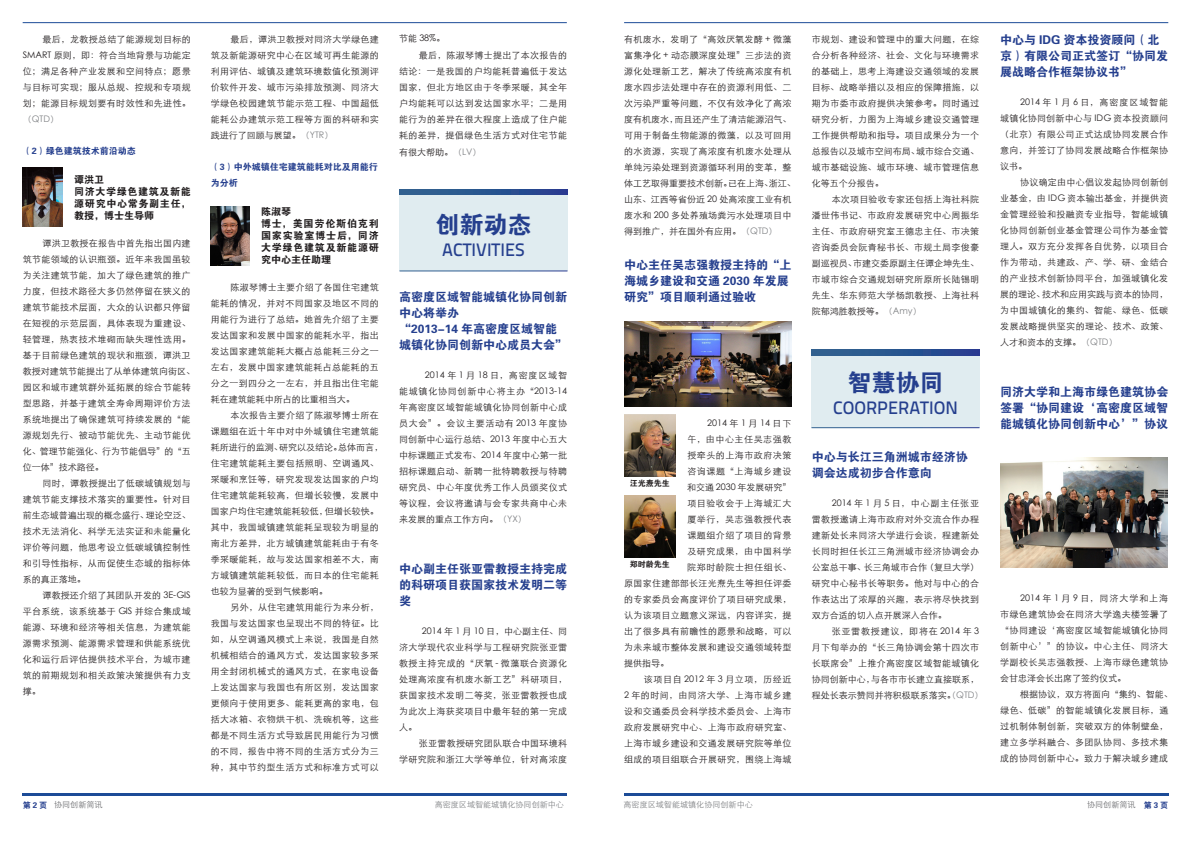
<style>
.page{position:relative;width:1191px;height:842px;background:#fff}
.page>*{position:absolute;margin:0;border:0;box-sizing:border-box;transform-origin:0 0}
.蓝标题{font:24px "FZDHTJW GB1 0";color:#253f8e}
.蓝标题-2{font:18px "Titillium Text 25 L 600 wt";color:#253f8e}
.蓝标题-3{font:12px/16px "FZDHTJW GB1 0";color:#253f8e}
.名字{font:10px/12px "FZDHTJW GB1 0";letter-spacing:.07em;color:#231f20;text-align:justify}
.t1{font:9px/16px "ST Xihei";letter-spacing:.04em;color:#231f20;text-align:justify}
.t2{font:9px "ST Xihei";letter-spacing:.06em;color:#231f20}
.小蓝标题{font:9px/16px "FZDHTJW GB1 0";color:#253f8e}
.t3{font:9px "ST Xihei";color:#231f20}
.t4{font:9px "ST Xihei";letter-spacing:.19em;color:#231f20}
.t5{font:9px "ST Xihei";letter-spacing:.065em;color:#231f20}
.t6{font:8.1px "ST Xihei";color:#808285}
.小蓝标题-2{font:8.1px "ST Xihei";color:#6c6d70}
.名字-2{font:8px "FZDHTJW GB1 0";color:#231f20}
.s1{color:#808285}
.s2{font-family:"FZDHTJW GB1 0";color:#253f8e}
</style>
<div class="page">
<hr style="left:624px;top:793px;width:544px;height:3px;background:#1c4b97">
<hr style="left:624px;top:22px;width:544px;height:1px;background:#1c4b97">
<hr style="left:23px;top:22px;width:544px;height:1px;background:#1c4b97">
<hr style="left:23px;top:793px;width:544px;height:3px;background:#1c4b97">
<img style="left:211px;top:207px;width:39px;height:58px">
<img style="left:624px;top:322px;width:167px;height:84px">
<img style="left:1000px;top:457px;width:167px;height:111px">
<img style="left:624px;top:414px;width:52px;height:62px">
<img style="left:624px;top:496px;width:52px;height:62px">
<div style="left:811px;top:352px;width:168px;height:76px;background:#e0ecf0"></div>
<svg style="left:812px;top:349px;width:167px;height:6px"></svg>
<hr style="left:811px;top:427px;width:168px;height:1px;background:#fff">
<svg style="left:400px;top:189px;width:167px;height:6px"></svg>
<div style="left:399px;top:195px;width:168px;height:76px;background:#e0ecf0"></div>
<img style="left:23px;top:168px;width:40px;height:58px">
<p class="t1" style="left:23px;top:30px;width:169px;text-indent:20px">最后，龙教授总结了能源规划目标的SMART 原则，即：符合当地背景与功能定位；满足各种产业发展和空间特点；愿景与目标可实现；服从总规、控规和专项规划；能源目标规划要有时效性和先进性。<span class="s1">（QTD）</span></p>
<p class="小蓝标题" style="left:23px;top:143px;width:114px">（2）绿色建筑技术前沿动态</p>
<p class="名字" style="left:74px;top:174px;width:31px">谭洪卫</p>
<p class="名字" style="left:74px;top:186px;width:118px">同济大学绿色建筑及新能源研究中心常务副主任，教授，博士生导师</p>
<p class="t1" style="left:23px;top:234px;width:174px;text-align:left;text-indent:20px">谭洪卫教授在报告中首先指出国内建筑节能领域的认识瓶颈。近年来我国虽较为关注建筑节能，加大了绿色建筑的推广力度，但技术路径大多仍然停留在狭义的建筑节能技术层面，大众的认识都只停留在短视的示范层面，具体表现为重建设、轻管理，热衷技术堆砌而缺失理性选用。基于目前绿色建筑的现状和瓶颈，谭洪卫教授对建筑节能提出了从单体建筑向街区、园区和城市建筑群外延拓展的综合节能转型思路，并基于建筑全寿命周期评价方法系统地提出了确保建筑可持续发展的“能源规划先行、被动节能优先、主动节能优化、管理节能强化、行为节能倡导”的“五位一体”技术路径。</p>
<p class="t1" style="left:23px;top:474px;width:169px;text-indent:20px">同时，谭教授提出了低碳城镇规划与建筑节能支撑技术落实的重要性。针对目前生态城普遍出现的概念盛行、理论空泛、技术无法消化、科学无法实证和未能量化评价等问题，他思考设立低碳城镇控制性和引导性指标，从而促使生态城的指标体系的真正落地。</p>
<p class="t1" style="left:23px;top:586px;width:169px;text-indent:20px">谭教授还介绍了其团队开发的 3E-GIS平台系统，该系统基于 GIS 并综合集成域能源、环境和经济等相关信息，为建筑能源需求预测、能源需求管理和供能系统优化和运行后评估提供技术平台，为城市建筑的前期规划和相关政策决策提供有力支撑。</p>
<p class="小蓝标题-2" style="left:23px;top:798px;width:81px"><span class="s2">第 2 页</span> 协同创新简讯</p>
<p class="t1" style="left:211px;top:30px;width:170px;text-indent:20px">最后，谭洪卫教授对同济大学绿色建筑及新能源研究中心在区域可再生能源的利用评估、城镇及建筑环境数值化预测评价软件开发、城市污染排放预测、同济大学绿色校园建筑节能示范工程、中国超低能耗公办建筑示范工程等方面的科研和实践进行了回顾与展望。<span class="s1">（YTR）</span></p>
<p class="小蓝标题" style="left:211px;top:159px;width:168px">（3）中外城镇住宅建筑能耗对比及用能行为分析</p>
<p class="名字" style="left:261px;top:206px;width:31px">陈淑琴</p>
<p class="名字" style="left:261px;top:218px;width:119px">博士，美国劳伦斯伯克利国家实验室博士后，同济大学绿色建筑及新能源研究中心主任助理</p>
<p class="t1" style="left:211px;top:278px;width:169px;text-indent:20px">陈淑琴博士主要介绍了各国住宅建筑能耗的情况，并对不同国家及地区不同的用能行为进行了总结。她首先介绍了主要发达国家和发展中国家的能耗水平，指出发达国家建筑能耗大概占总能耗三分之一左右，发展中国家建筑能耗占总能耗的五分之一到四分之一左右，并且指出住宅能耗在建筑能耗中所占的比重相当大。</p>
<p class="t1" style="left:211px;top:406px;width:174px;text-align:left;text-indent:20px">本次报告主要介绍了陈淑琴博士所在课题组在近十年中对中外城镇住宅建筑能耗所进行的监测、研究以及结论。总体而言，住宅建筑能耗主要包括照明、空调通风、采暖和烹饪等，研究发现发达国家的户均住宅建筑能耗较高，但增长较慢，发展中国家户均住宅建筑能耗较低，但增长较快。其中，我国城镇建筑能耗呈现较为明显的南北方差异，北方城镇建筑能耗由于有冬季采暖能耗，故与发达国家相差不大，南方城镇建筑能耗较低，而日本的住宅能耗也较为显著的受到气候影响。</p>
<p class="t1" style="left:211px;top:598px;width:169px;text-indent:20px">另外，从住宅建筑用能行为来分析，我国与发达国家也呈现出不同的特征。比如，从空调通风模式上来说，我国是自然机械相结合的通风方式，发达国家较多采用全封闭机械式的通风方式，在家电设备上发达国家与我国也有所区别，发达国家更倾向于使用更多、能耗更高的家电，包括大冰箱、衣物烘干机、洗碗机等，这些都是不同生活方式导致居民用能行为习惯的不同，报告中将不同的生活方式分为三种，其中节约型生活方式和标准方式可以</p>
<p class="t1" style="left:399px;top:30px;width:48px">节能 38%。</p>
<p class="t1" style="left:399px;top:46px;width:170px;text-indent:20px">最后，陈淑琴博士提出了本次报告的结论：一是我国的户均能耗普遍低于发达国家，但北方地区由于冬季采暖，其全年户均能耗可以达到发达国家水平；二是用能行为的差异在很大程度上造成了住户能耗的差异，提倡绿色生活方式对住宅节能</p>
<p class="t1" style="left:399px;top:144px;width:84px">有很大帮助。<span class="s1">（LV）</span></p>
<p class="蓝标题" style="left:435px;top:212px;width:97px">创新动态</p>
<p class="蓝标题-2" style="left:442px;top:236px;width:84px">ACTIVITIES</p>
<p class="蓝标题-3" style="left:399px;top:289px;width:169px">高密度区域智能城镇化协同创新中心将举办</p>
<p class="蓝标题-3" style="left:399px;top:321px;width:169px">“2013-14 年高密度区域智能城镇化协同创新中心成员大会”</p>
<p class="t1" style="left:399px;top:366px;width:169px;text-indent:26px">2014 年 1 月 18 日，高密度区域智能城镇化协同创新中心将主办“2013-14年高密度区域智能城镇化协同创新中心成员大会”。会议主要活动有 2013 年度协同创新中心运行总结、2013 年度中心五大中标课题正式发布、2014 年度中心第一批招标课题启动、新聘一批特聘教授与特聘研究员、中心年度优秀工作人员颁奖仪式等议程，会议将邀请与会专家共商中心未来发展的重点工作方向。<span class="s1">（YX）</span></p>
<p class="蓝标题-3" style="left:399px;top:561px;width:169px;text-align:justify">中心副主任张亚雷教授主持完成的科研项目获国家技术发明二等奖</p>
<p class="t1" style="left:399px;top:622px;width:169px;text-indent:23px">2014 年 1 月 10 日，中心副主任、同济大学现代农业科学与工程研究院张亚雷教授主持完成的“厌氧 - 微藻联合资源化处理高浓度有机废水新工艺”科研项目，获国家技术发明二等奖，张亚雷教授也成为此次上海获奖项目中最年轻的第一完成人。</p>
<p class="t1" style="left:399px;top:734px;width:169px;text-align:right">张亚雷教授研究团队联合中国环境科<br>学研究院和浙江大学等单位，针对高浓度</p>
<p class="t6" style="left:435px;top:798px;width:131px">高密度区域智能城镇化协同创新中心</p>
<p class="t1" style="left:624px;top:30px;width:173px;text-align:left">有机废水，发明了“高效厌氧发酵 + 微藻富集净化 + 动态膜深度处理”三步法的资源化处理新工艺，解决了传统高浓度有机废水四步法处理中存在的资源利用低、二次污染严重等问题，不仅有效净化了高浓度有机废水，而且还产生了清洁能源沼气、可用于制备生物能源的微藻，以及可回用的水资源，实现了高浓度有机废水处理从单纯污染处理到资源循环利用的变革，整体工艺取得重要技术创新。已在上海、浙江、山东、江西等省份近 20 处高浓度工业有机废水和 200 多处养殖场粪污水处理项目中得到推广，并在国外有应用。<span class="s1">（QTD）</span></p>
<p class="蓝标题-3" style="left:624px;top:257px;width:169px">中心主任吴志强教授主持的“上海城乡建设和交通 2030 年发展研究”项目顺利通过验收</p>
<p class="t1" style="left:812px;top:30px;width:169px">市规划、建设和管理中的重大问题，在综合分析各种经济、社会、文化与环境需求的基础上，思考上海建设交通领域的发展目标、战略举措以及相应的保障措施，以期为市委市政府提供决策参考。同时通过研究分析，力图为上海城乡建设交通管理工作提供帮助和指导。项目成果分为一个总报告以及城市空间布局、城市综合交通、城市基础设施、城市环境、城市管理信息化等五个分报告。</p>
<p class="t1" style="left:812px;top:190px;width:169px;text-indent:20px">本次项目验收专家还包括上海社科院潘世伟书记、市政府发展研究中心周振华主任、市政府研究室王德忠主任、市决策咨询委员会阮青秘书长、市规土局李俊豪副巡视员、市建交委原副主任谭企坤先生、市城市综合交通规划研究所原所长陆锡明先生、华东师范大学杨凯教授、上海社科院郁鸿胜教授等。<span class="s1">（Amy）</span></p>
<p class="t4" style="left:707px;top:416px;width:86px">2014年1月14日下</p>
<p class="t2" style="left:687px;top:432px;width:106px">午，由中心主任吴志强教</p>
<p class="t1" style="left:687px;top:446px;width:106px">授牵头的上海市政府决策</p>
<p class="t2" style="left:687px;top:464px;width:106px">咨询课题“上海城乡建设</p>
<p class="t3" style="left:687px;top:480px;width:106px">和交通 2030 年发展研究”</p>
<p class="t1" style="left:687px;top:494px;width:106px">项目验收会于上海城汇大</p>
<p class="t2" style="left:687px;top:512px;width:106px">厦举行，吴志强教授代表</p>
<p class="t1" style="left:687px;top:526px;width:106px">课题组介绍了项目的背景</p>
<p class="t2" style="left:687px;top:544px;width:106px">及研究成果，由中国科学</p>
<p class="t5" style="left:687px;top:560px;width:106px">院郑时龄院士担任组长、</p>
<p class="t1" style="left:624px;top:574px;width:169px">原国家住建部部长汪光焘先生等担任评委</p>
<p class="t1" style="left:624px;top:590px;width:169px">的专家委员会高度评价了项目研究成果，</p>
<p class="t1" style="left:624px;top:606px;width:169px">认为该项目立题意义深远，内容详实，提</p>
<p class="t1" style="left:624px;top:622px;width:169px">出了很多具有前瞻性的愿景和战略，可以</p>
<p class="t1" style="left:624px;top:638px;width:169px">为未来城市整体发展和建设交通领域转型</p>
<p class="t1" style="left:624px;top:654px;width:46px">提供指导。</p>
<p class="t1" style="left:624px;top:670px;width:169px;text-indent:20px">该项目自 2012 年 3 月立项，历经近2 年的时间，由同济大学、上海市城乡建设和交通委员会科学技术委员会、上海市政府发展研究中心、上海市政府研究室、上海市城乡建设和交通发展研究院等单位组成的项目组联合开展研究，围绕上海城</p>
<p class="名字-2" style="left:630px;top:479px;width:41px">汪光焘先生</p>
<p class="名字-2" style="left:630px;top:560px;width:41px">郑时龄先生</p>
<p class="蓝标题" style="left:847px;top:370px;width:97px">智慧协同</p>
<p class="蓝标题-2" style="left:833px;top:394px;width:126px">COORPERATION</p>
<p class="蓝标题-3" style="left:812px;top:449px;width:157px">中心与长江三角洲城市经济协调会达成初步合作意向</p>
<p class="t1" style="left:812px;top:494px;width:169px;text-indent:20px">2014 年 1 月 5 日，中心副主任张亚雷教授邀请上海市政府对外交流合作办程建新处长来同济大学进行会谈，程建新处长同时担任长江三角洲城市经济协调会办公室总干事、长三角城市合作（复旦大学）研究中心秘书长等职务。他对与中心的合作表达出了浓厚的兴趣，表示将尽快找到双方合适的切入点开展深入合作。</p>
<p class="t1" style="left:812px;top:622px;width:173px;text-align:left;text-indent:20px">张亚雷教授建议，即将在 2014 年 3月下旬举办的“长三角协调会第十四次市长联席会”上推介高密度区域智能城镇化协同创新中心，与各市市长建立直接联系，程处长表示赞同并将积极联系落实。<span class="s1">（QTD）</span></p>
<p class="蓝标题-3" style="left:1000px;top:32px;width:169px">中心与 IDG 资本投资顾问（北京）有限公司正式签订“协同发展战略合作框架协议书”</p>
<p class="t1" style="left:1000px;top:94px;width:169px;text-indent:20px">2014 年 1 月 6 日，高密度区域智能城镇化协同创新中心与 IDG 资本投资顾问（北京）有限公司正式达成协同发展合作意向，并签订了协同发展战略合作框架协议书。</p>
<p class="t1" style="left:1000px;top:174px;width:170px;text-indent:20px">协议确定由中心倡议发起协同创新创业基金，由 IDG 资本输出基金，并提供资金管理经验和投融资专业指导，智能城镇化协同创新创业基金管理公司作为基金管理人。双方充分发挥各自优势，以项目合作为带动，共建政、产、学、研、金结合的产业技术创新协同平台，加强城镇化发展的理论、技术和应用实践与资本的协同，为中国城镇化的集约、智能、绿色、低碳发展战略提供坚实的理论、技术、政策、人才和资本的支撑。<span class="s1">（QTD）</span></p>
<p class="蓝标题-3" style="left:1000px;top:384px;width:169px;text-align:justify">同济大学和上海市绿色建筑协会签署“协同建设‘高密度区域智能城镇化协同创新中心’”协议</p>
<p class="t1" style="left:1000px;top:590px;width:169px;text-indent:20px">2014 年 1 月 9 日，同济大学和上海市绿色建筑协会在同济大学逸夫楼签署了“协同建设‘高密度区域智能城镇化协同创新中心’”的协议。中心主任、同济大学副校长吴志强教授、上海市绿色建筑协会甘忠泽会长出席了签约仪式。</p>
<p class="t1" style="left:1000px;top:686px;width:174px;text-align:left;text-indent:20px">根据协议，双方将面向“集约、智能、绿色、低碳”的智能城镇化发展目标，通过机制体制创新，突破双方的体制壁垒，建立多学科融合、多团队协同、多技术集成的协同创新中心。致力于解决城乡建成</p>
<p class="t6" style="left:623px;top:798px;width:131px">高密度区域智能城镇化协同创新中心</p>
<p class="小蓝标题-2" style="left:1087px;top:798px;width:83px">协同创新简讯 <span class="s2">第 3 页</span></p>
</div>
